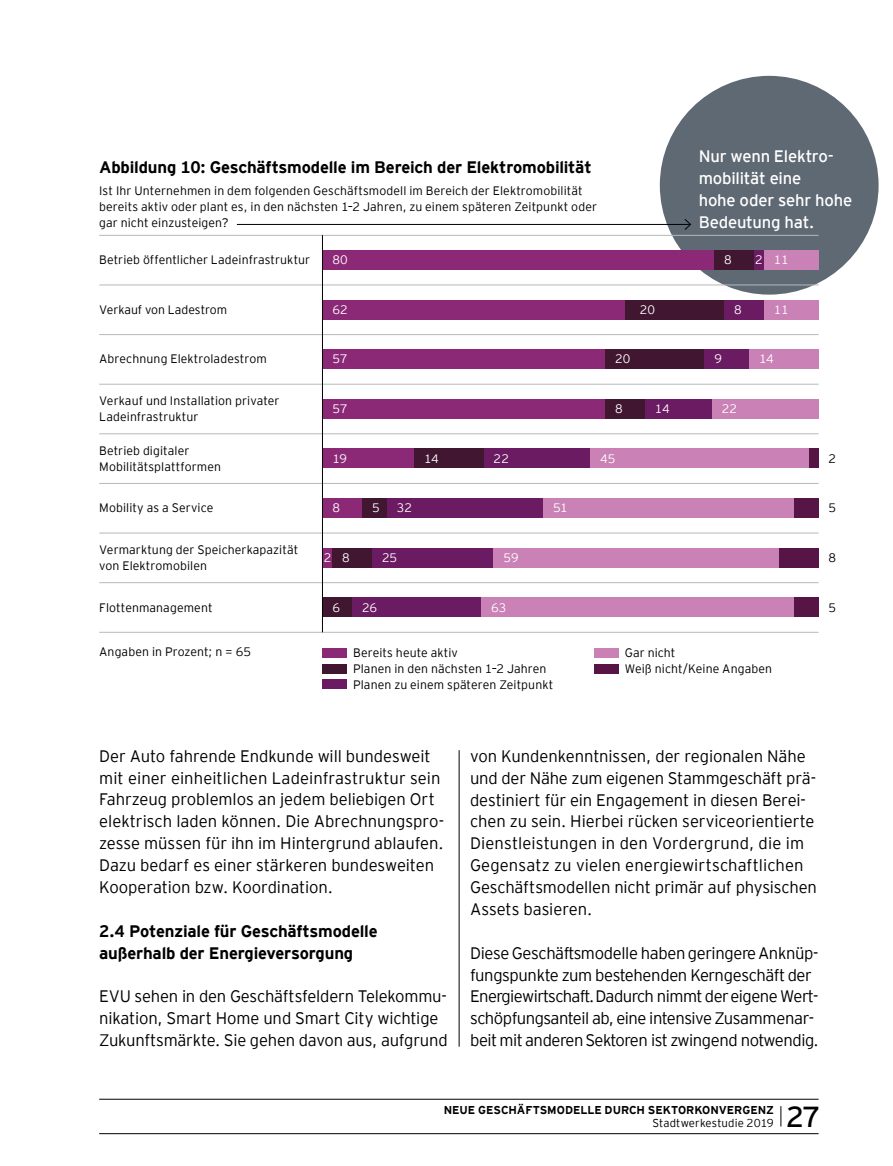
<style>
.page{position:relative;width:893px;height:1166px;background:#fff}
.page>*{position:absolute;margin:0;border:0;box-sizing:border-box;transform-origin:0 0}
.t1{font:28.88px "EY Interstate";color:#000}
.t2{font:300 16.62px/21.9px "EY Interstate";letter-spacing:-.01em;color:#000}
.t3{font:700 16.62px/21.9px "EY Interstate";letter-spacing:-.01em;color:#000}
.t4{font:16.62px/21.9px "EY Interstate";letter-spacing:-.01em;color:#fff}
.t5{font:300 12.25px/15.8px "EY Interstate";letter-spacing:.01em;color:#000}
.t6{font:300 12.25px "EY Interstate";letter-spacing:-.005em;color:#fff}
.t7{font:700 11.38px "EY Interstate";color:#000}
.t8{font:300 11.38px "EY Interstate";letter-spacing:.01em;color:#000}
</style>
<div class="page">
<hr style="left:99px;top:1133px;width:720px;height:1px;background:#000">
<hr style="left:99px;top:1099px;width:720px;height:1px;background:#000">
<div style="left:660px;top:76px;width:219px;height:219px;background:#5f6973;border-radius:50%"></div>
<hr style="left:459px;top:750px;width:1px;height:296px;background:#000">
<div style="left:322px;top:448px;width:92px;height:20px;background:#8c2977"></div>
<div style="left:414px;top:448px;width:70px;height:20px;background:#411630"></div>
<div style="left:484px;top:448px;width:106px;height:20px;background:#6b1b61"></div>
<div style="left:590px;top:448px;width:219px;height:20px;background:#ca81b6"></div>
<div style="left:809px;top:448px;width:10px;height:20px;background:#571545"></div>
<div style="left:322px;top:399px;width:283px;height:20px;background:#8c2977"></div>
<div style="left:605px;top:399px;width:40px;height:20px;background:#411630"></div>
<div style="left:645px;top:399px;width:67px;height:20px;background:#6b1b61"></div>
<div style="left:712px;top:399px;width:107px;height:20px;background:#ca81b6"></div>
<div style="left:322px;top:349px;width:283px;height:20px;background:#8c2977"></div>
<div style="left:605px;top:349px;width:99px;height:20px;background:#411630"></div>
<div style="left:704px;top:349px;width:45px;height:20px;background:#6b1b61"></div>
<div style="left:749px;top:349px;width:70px;height:20px;background:#ca81b6"></div>
<div style="left:322px;top:300px;width:303px;height:19px;background:#8c2977"></div>
<div style="left:625px;top:300px;width:99px;height:19px;background:#411630"></div>
<div style="left:724px;top:300px;width:40px;height:19px;background:#6b1b61"></div>
<div style="left:764px;top:300px;width:55px;height:19px;background:#ca81b6"></div>
<div style="left:714px;top:250px;width:40px;height:20px;background:#411630"></div>
<div style="left:764px;top:250px;width:55px;height:20px;background:#ca81b6"></div>
<hr style="left:99px;top:632px;width:720px;height:1px;background:#b4b9bc">
<hr style="left:99px;top:235px;width:720px;height:1px;background:#b4b9bc">
<hr style="left:99px;top:285px;width:720px;height:1px;background:#b4b9bc">
<hr style="left:99px;top:334px;width:720px;height:1px;background:#b4b9bc">
<hr style="left:99px;top:384px;width:720px;height:1px;background:#b4b9bc">
<hr style="left:99px;top:433px;width:720px;height:1px;background:#b4b9bc">
<hr style="left:99px;top:483px;width:720px;height:1px;background:#b4b9bc">
<hr style="left:99px;top:533px;width:720px;height:1px;background:#b4b9bc">
<hr style="left:99px;top:582px;width:720px;height:1px;background:#b4b9bc">
<div style="left:322px;top:250px;width:392px;height:20px;background:#8c2977"></div>
<div style="left:754px;top:250px;width:10px;height:20px;background:#6b1b61"></div>
<div style="left:322px;top:498px;width:40px;height:20px;background:#8c2977"></div>
<div style="left:387px;top:498px;width:156px;height:20px;background:#6b1b61"></div>
<div style="left:543px;top:498px;width:251px;height:20px;background:#ca81b6"></div>
<div style="left:794px;top:498px;width:25px;height:20px;background:#571545"></div>
<div style="left:322px;top:548px;width:10px;height:19px;background:#8c2977"></div>
<div style="left:332px;top:548px;width:40px;height:19px;background:#411630"></div>
<div style="left:372px;top:548px;width:122px;height:19px;background:#6b1b61"></div>
<div style="left:494px;top:548px;width:285px;height:19px;background:#ca81b6"></div>
<div style="left:779px;top:548px;width:40px;height:19px;background:#571545"></div>
<div style="left:322px;top:597px;width:30px;height:20px;background:#411630"></div>
<div style="left:352px;top:597px;width:129px;height:20px;background:#6b1b61"></div>
<div style="left:481px;top:597px;width:313px;height:20px;background:#ca81b6"></div>
<div style="left:794px;top:597px;width:25px;height:20px;background:#571545"></div>
<hr style="left:322px;top:235px;width:1px;height:397px;background:#000">
<div style="left:322px;top:648px;width:25px;height:10px;background:#8c2977"></div>
<div style="left:322px;top:664px;width:25px;height:9px;background:#411630"></div>
<div style="left:322px;top:679px;width:25px;height:10px;background:#6b1b61"></div>
<div style="left:594px;top:648px;width:25px;height:10px;background:#ca81b6"></div>
<div style="left:594px;top:664px;width:25px;height:9px;background:#571545"></div>
<div style="left:362px;top:498px;width:25px;height:20px;background:#411630"></div>
<hr style="left:237px;top:224px;width:453px;height:1px;background:#000">
<svg style="left:684px;top:219px;width:7px;height:11px"></svg>
<svg style="left:781px;top:1106px;width:1px;height:20px"></svg>
<hr style="left:0;top:53px;width:1px;height:1113px;background:#161b28">
<p class="t4" style="left:699px;top:144px;width:155px">Nur wenn Elektro&shy;mobilität eine<br>hohe oder sehr hohe<br>Bedeutung hat.</p>
<p class="t3" style="left:99px;top:155px;width:494px">Abbildung 10: Geschäftsmodelle im Bereich der Elektromobilität</p>
<p class="t5" style="left:99px;top:182px;width:499px">Ist Ihr Unternehmen in dem folgenden Geschäftsmodell im Bereich der Elektromobilität bereits aktiv oder plant es, in den nächsten 1–2 Jahren, zu einem späteren Zeitpunkt oder gar nicht einzusteigen?</p>
<p class="t5" style="left:99px;top:251px;width:213px">Betrieb öffentlicher Ladeinfrastruktur</p>
<p class="t6" style="left:332px;top:251px;width:17px">80</p>
<p class="t6" style="left:724px;top:251px;width:9px">8</p>
<p class="t6" style="left:755px;top:251px;width:35px">2 11</p>
<p class="t5" style="left:99px;top:301px;width:130px">Verkauf von Ladestrom</p>
<p class="t6" style="left:332px;top:301px;width:17px">62</p>
<p class="t6" style="left:640px;top:301px;width:17px">20</p>
<p class="t6" style="left:734px;top:301px;width:9px">8</p>
<p class="t6" style="left:774px;top:301px;width:16px">11</p>
<p class="t5" style="left:99px;top:350px;width:169px">Abrechnung Elektroladestrom</p>
<p class="t5" style="left:99px;top:392px;width:182px">Verkauf und Installation privater<br>Ladeinfrastruktur</p>
<p class="t5" style="left:99px;top:442px;width:123px">Betrieb digitaler<br>Mobilitätsplattformen</p>
<p class="t5" style="left:99px;top:499px;width:116px">Mobility as a Service</p>
<p class="t5" style="left:99px;top:541px;width:200px">Vermarktung der Speicherkapazität von Elektromobilen</p>
<p class="t5" style="left:99px;top:599px;width:115px">Flottenmanagement</p>
<p class="t6" style="left:332px;top:350px;width:17px">57</p>
<p class="t6" style="left:615px;top:350px;width:17px">20</p>
<p class="t6" style="left:714px;top:350px;width:9px">9</p>
<p class="t6" style="left:759px;top:350px;width:16px">14</p>
<p class="t6" style="left:332px;top:400px;width:17px">57</p>
<p class="t6" style="left:615px;top:400px;width:9px">8</p>
<p class="t6" style="left:655px;top:400px;width:16px">14</p>
<p class="t6" style="left:722px;top:400px;width:17px">22</p>
<p class="t6" style="left:332px;top:450px;width:16px">19</p>
<p class="t6" style="left:424px;top:450px;width:16px">14</p>
<p class="t6" style="left:494px;top:450px;width:17px">22</p>
<p class="t6" style="left:600px;top:450px;width:17px">45</p>
<p class="t5" style="left:828px;top:450px;width:9px">2</p>
<p class="t6" style="left:332px;top:499px;width:9px">8</p>
<p class="t6" style="left:372px;top:499px;width:9px">5</p>
<p class="t6" style="left:397px;top:499px;width:17px">32</p>
<p class="t6" style="left:553px;top:499px;width:16px">51</p>
<p class="t5" style="left:828px;top:499px;width:9px">5</p>
<p class="t6" style="left:324px;top:549px;width:28px">2 8</p>
<p class="t6" style="left:382px;top:549px;width:17px">25</p>
<p class="t6" style="left:504px;top:549px;width:17px">59</p>
<p class="t5" style="left:828px;top:549px;width:9px">8</p>
<p class="t6" style="left:332px;top:598px;width:9px">6</p>
<p class="t6" style="left:362px;top:598px;width:17px">26</p>
<p class="t6" style="left:491px;top:598px;width:17px">63</p>
<p class="t5" style="left:828px;top:598px;width:9px">5</p>
<p class="t5" style="left:99px;top:643px;width:153px">Angaben in Prozent; n = 65</p>
<p class="t5" style="left:353px;top:644px;width:202px">Bereits heute aktiv<br>Planen in den nächsten 1–2 Jahren<br>Planen zu einem späteren Zeitpunkt</p>
<p class="t5" style="left:625px;top:644px;width:149px">Gar nicht<br>Weiß nicht/Keine Angaben</p>
<p class="t2" style="left:99px;top:744px;width:346px">Der Auto fahrende Endkunde will bundesweit mit einer einheitlichen Ladeinfrastruktur sein Fahrzeug problemlos an jedem beliebigen Ort elektrisch laden können. Die Abrechnungspro&shy;zesse müssen für ihn im Hintergrund ablaufen.<br>Dazu bedarf es einer stärkeren bundesweiten Kooperation bzw. Koordination.</p>
<p class="t3" style="left:99px;top:919px;width:280px">2.4 Potenziale für Geschäftsmodelle außerhalb der Energieversorgung</p>
<p class="t2" style="left:99px;top:984px;width:350px">EVU sehen in den Geschäftsfeldern Telekommu&shy;nikation, Smart Home und Smart City wichtige<br>Zukunftsmärkte. Sie gehen davon aus, aufgrund</p>
<p class="t2" style="left:470px;top:744px;width:348px">von Kundenkenntnissen, der regionalen Nähe und der Nähe zum eigenen Stammgeschäft prä&shy;destiniert für ein Engagement in diesen Berei&shy;chen zu sein. Hierbei rücken serviceorientierte Dienstleistungen in den Vordergrund, die im Gegensatz zu vielen energiewirtschaftlichen Geschäftsmodellen nicht primär auf physischen Assets basieren.</p>
<p class="t2" style="left:470px;top:941px;width:350px">Diese Geschäftsmodelle haben geringere Anknüp&shy;fungspunkte zum bestehenden Kerngeschäft der Energiewirtschaft. Dadurch nimmt der eigene Wert&shy;schöpfungsanteil ab, eine intensive Zusammenar&shy;beit mit anderen Sektoren ist zwingend notwendig.</p>
<p class="t7" style="left:444px;top:1102px;width:332px">NEUE GESCHÄFTSMODELLE DURCH SEKTORKONVERGENZ</p>
<p class="t8" style="left:652px;top:1114px;width:123px">Stadtwerkestudie 2019</p>
<h1 class="t1" style="left:786px;top:1096px;width:35px">27</h1>
</div>
